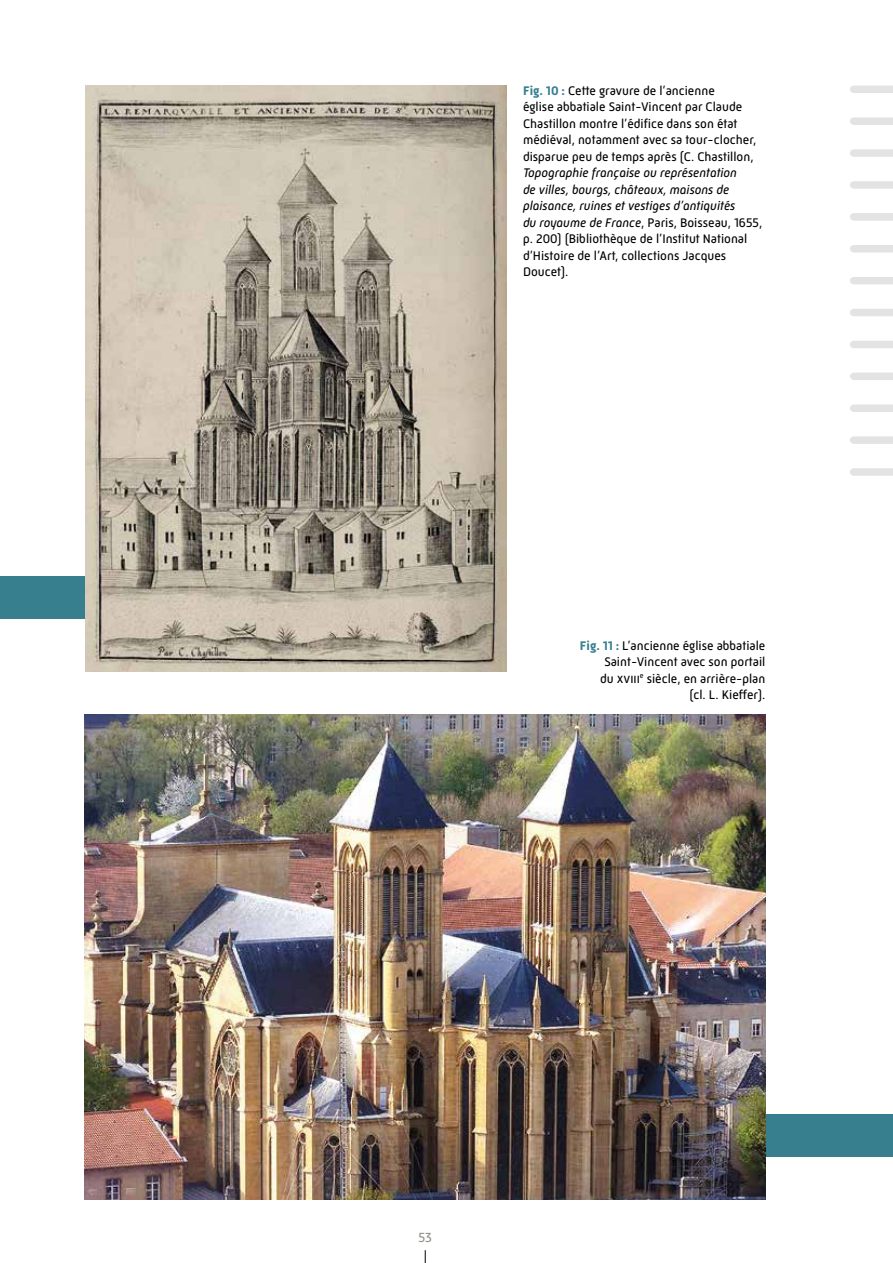
<style>
.page{position:relative;width:893px;height:1263px;background:#fff}
.page>*{position:absolute;margin:0;border:0;box-sizing:border-box;transform-origin:0 0}
.t1{font:13.5px "Mic 32 New";color:#8e9189}
.t2{font:12.75px/16.5px "Mic 32 New";color:#000}
.t3{font:italic 12.75px/16.5px "Mic 32 New";color:#000}
.s1{font-weight:700;color:#377f8f}
.s2{font-style:normal}
</style>
<div class="page">
<div style="left:765px;top:1114px;width:128px;height:43px;background:#377f8f"></div>
<div style="left:0;top:576px;width:85px;height:43px;background:#377f8f"></div>
<div style="left:854px;top:86px;width:39px;height:7px;background:#e3e3e3"></div>
<div style="left:854px;top:117px;width:39px;height:8px;background:#e3e3e3"></div>
<div style="left:854px;top:149px;width:39px;height:8px;background:#e3e3e3"></div>
<div style="left:854px;top:181px;width:39px;height:8px;background:#e3e3e3"></div>
<div style="left:854px;top:213px;width:39px;height:8px;background:#e3e3e3"></div>
<div style="left:854px;top:245px;width:39px;height:7px;background:#e3e3e3"></div>
<div style="left:854px;top:277px;width:39px;height:7px;background:#e3e3e3"></div>
<div style="left:854px;top:309px;width:39px;height:7px;background:#e3e3e3"></div>
<div style="left:854px;top:341px;width:39px;height:7px;background:#e3e3e3"></div>
<div style="left:854px;top:373px;width:39px;height:7px;background:#e3e3e3"></div>
<div style="left:854px;top:404px;width:39px;height:8px;background:#e3e3e3"></div>
<div style="left:854px;top:436px;width:39px;height:8px;background:#e3e3e3"></div>
<div style="left:854px;top:468px;width:39px;height:8px;background:#e3e3e3"></div>
<img style="left:85px;top:714px;width:680px;height:485px">
<img style="left:85px;top:85px;width:421px;height:587px">
<svg style="left:425px;top:1250px;width:1px;height:13px"></svg>
<p class="t2" style="left:523px;top:82px;width:235px"><span class="s1">Fig. 10 :</span> Cette gravure de l’ancienne<br>église abbatiale Saint-Vincent par Claude Chastillon montre l’édifice dans son état médiéval, notamment avec sa tour-clocher, disparue peu de temps après (C. Chastillon,</p>
<p class="t3" style="left:523px;top:165px;width:241px">Topographie française ou représentation<br>de villes, bourgs, châteaux, maisons de plaisance, ruines et vestiges d’antiquités<br>du royaume de France<span class="s2">, Paris, Boisseau, 1655, p. 200) (Bibliothèque de l’Institut National d’Histoire de l’Art, collections Jacques Doucet).</span></p>
<p class="t2" style="left:580px;top:637px;width:187px;text-align:right"><span class="s1">Fig. 11 :</span> L’ancienne église abbatiale<br>Saint-Vincent avec son portail<br>du xviii<sup>e</sup> siècle, en arrière-plan<br>(cl. L. Kieffer).</p>
<p class="t1" style="left:418px;top:1229px;width:15px">53</p>
</div>
